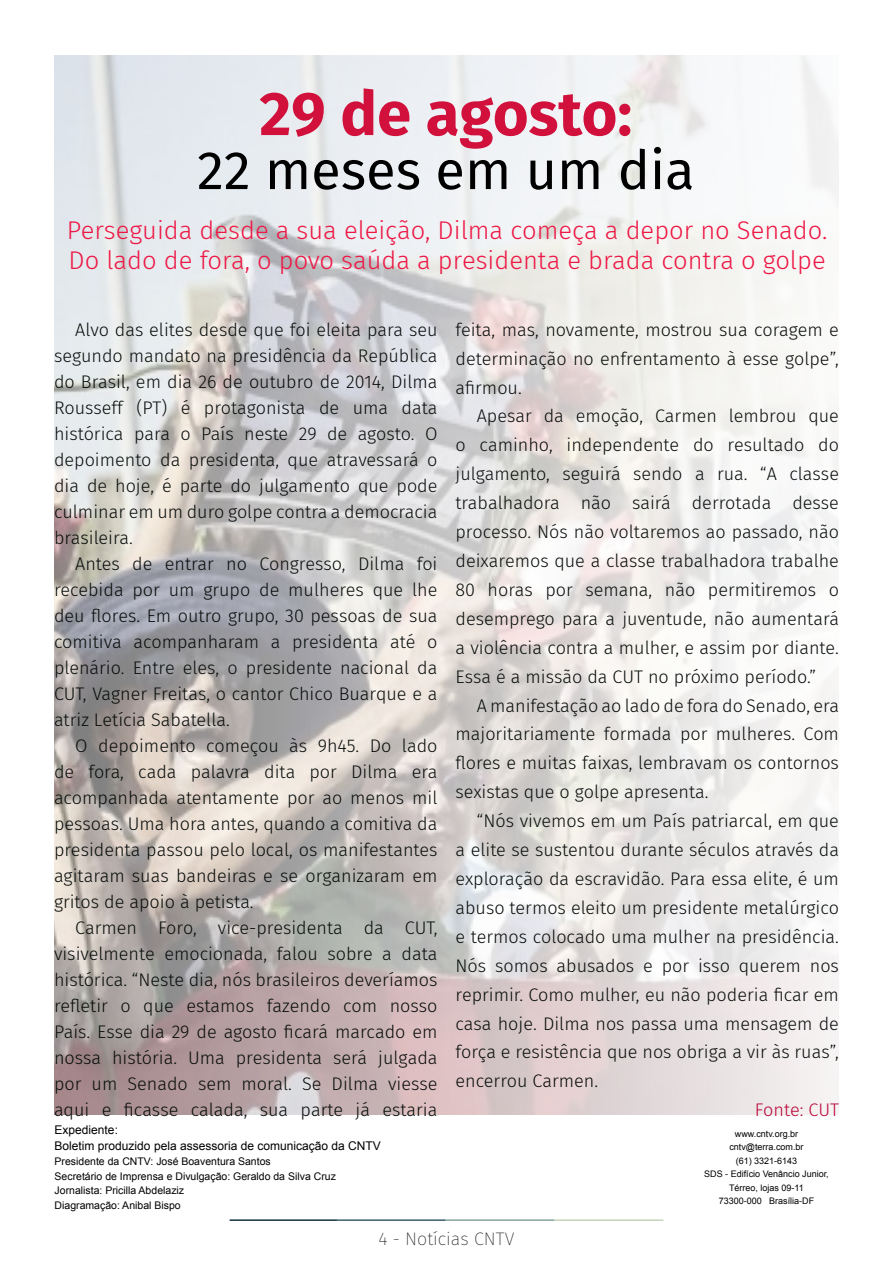
<style>
.page{position:relative;width:893px;height:1263px;background:#fff}
.page>*{position:absolute;margin:0;border:0;box-sizing:border-box;transform-origin:0 0}
.t1{font:700 61.5px "Fira Sans";color:#d1103c}
.t2{font:54px "Fira Sans";color:#000001}
.t3{font:300 25.5px/30px "Fira Sans";color:#ed1845}
.t4{font:300 18.15px/26px "Fira Sans";color:#080d0b;text-align:justify}
.t5{font:300 18.15px "Fira Sans";color:#ba053a}
.t6{font:200 18px "Fira Sans";color:#231f20}
.t7{font:12px "Arial";color:#000}
.t8{font:10.5px "Arial";color:#000}
.t9{font:9px/13.5px "Arial";color:#000;text-align:center}
</style>
<div class="page">
<hr style="left:230px;top:1219px;width:107px;height:2px;background:#0e323f">
<hr style="left:337px;top:1219px;width:109px;height:2px;background:#3a5f6d">
<hr style="left:446px;top:1219px;width:109px;height:2px;background:#87a59a">
<hr style="left:555px;top:1219px;width:108px;height:2px;background:#c6d5b7">
<img style="left:54px;top:56px;width:785px;height:1058px">
<p class="t1" style="left:259px;top:62px;width:374px">29 de agosto:</p>
<p class="t2" style="left:197px;top:129px;width:499px">22 meses em um dia</p>
<p class="t3" style="left:67px;top:215px;width:762px">Perseguida desde a sua eleição, Dilma começa a depor no Senado.<br>Do lado de fora, o povo saúda a presidenta e brada contra o golpe</p>
<p class="t4" style="left:54px;top:316px;width:385px;text-indent:21px">Alvo das elites desde que foi eleita para seu segundo mandato na presidência da República do Brasil, em dia 26 de outubro de 2014, Dilma Rousseff (PT) é protagonista de uma data histórica para o País neste 29 de agosto. O depoimento da presidenta, que atravessará o dia de hoje, é parte do julgamento que pode culminar em um duro golpe contra a democracia brasileira.</p>
<p class="t4" style="left:54px;top:550px;width:385px;text-indent:21px">Antes de entrar no Congresso, Dilma foi recebida por um grupo de mulheres que lhe deu flores. Em outro grupo, 30 pessoas de sua comitiva acompanharam a presidenta até o plenário. Entre eles, o presidente nacional da CUT, Vagner Freitas, o cantor Chico Buarque e a atriz Letícia Sabatella.</p>
<p class="t4" style="left:54px;top:733px;width:385px;text-indent:21px">O depoimento começou às 9h45. Do lado de fora, cada palavra dita por Dilma era acompanhada atentamente por ao menos mil pessoas. Uma hora antes, quando a comitiva da presidenta passou pelo local, os manifestantes agitaram suas bandeiras e se organizaram em gritos de apoio à petista.</p>
<p class="t4" style="left:54px;top:915px;width:385px;text-indent:21px">Carmen Foro, vice-presidenta da CUT, visivelmente emocionada, falou sobre a data histórica. “Neste dia, nós brasileiros deveríamos refletir o que estamos fazendo com nosso País. Esse dia 29 de agosto ficará marcado em nossa história. Uma presidenta será julgada por um Senado sem moral. Se Dilma viesse aqui e ficasse calada, sua parte já estaria</p>
<p class="t7" style="left:55px;top:1122px;width:65px">Expediente:</p>
<p class="t7" style="left:55px;top:1138px;width:328px">Boletim produzido pela assessoria de comunicação da CNTV</p>
<p class="t8" style="left:55px;top:1154px;width:218px">Presidente da CNTV: José Boaventura Santos</p>
<p class="t8" style="left:55px;top:1169px;width:283px">Secretário de Imprensa e Divulgação: Geraldo da Silva Cruz</p>
<p class="t8" style="left:55px;top:1184px;width:131px">Jornalista: Pricilla Abdelaziz</p>
<p class="t8" style="left:55px;top:1198px;width:128px">Diagramação: Anibal Bispo</p>
<p class="t4" style="left:455px;top:315px;width:385px;line-height:29px">feita, mas, novamente, mostrou sua coragem e determinação no enfrentamento à esse golpe”, afirmou.</p>
<p class="t4" style="left:455px;top:402px;width:385px;line-height:29px;text-indent:21px">Apesar da emoção, Carmen lembrou que o caminho, independente do resultado do julgamento, seguirá sendo a rua. “A classe trabalhadora não sairá derrotada desse processo. Nós não voltaremos ao passado, não deixaremos que a classe trabalhadora trabalhe 80 horas por semana, não permitiremos o desemprego para a juventude, não aumentará a violência contra a mulher, e assim por diante.<br>Essa é a missão da CUT no próximo período.”</p>
<p class="t4" style="left:455px;top:691px;width:385px;line-height:29px;text-indent:21px">A manifestação ao lado de fora do Senado, era majoritariamente formada por mulheres. Com flores e muitas faixas, lembravam os contornos sexistas que o golpe apresenta.</p>
<p class="t4" style="left:455px;top:806px;width:385px;line-height:29px;text-indent:21px">“Nós vivemos em um País patriarcal, em que a elite se sustentou durante séculos através da exploração da escravidão. Para essa elite, é um abuso termos eleito um presidente metalúrgico e termos colocado uma mulher na presidência.<br>Nós somos abusados e por isso querem nos reprimir. Como mulher, eu não poderia ficar em casa hoje. Dilma nos passa uma mensagem de força e resistência que nos obriga a vir às ruas”, encerrou Carmen.</p>
<p class="t5" style="left:755px;top:1097px;width:86px">Fonte: CUT</p>
<p class="t9" style="left:735px;top:1127px;width:65px">www.cntv.org.br</p>
<p class="t9" style="left:729px;top:1140px;width:76px">cntv@terra.com.br</p>
<p class="t9" style="left:736px;top:1154px;width:63px">(61) 3321-6143</p>
<p class="t9" style="left:704px;top:1167px;width:126px">SDS - Edifício Venâncio Junior,<br>Térreo, lojas 09-11</p>
<p class="t9" style="left:719px;top:1194px;width:97px">73300-000 Brasília-DF</p>
<p class="t6" style="left:379px;top:1226px;width:137px">4 - Notícias CNTV</p>
</div>
